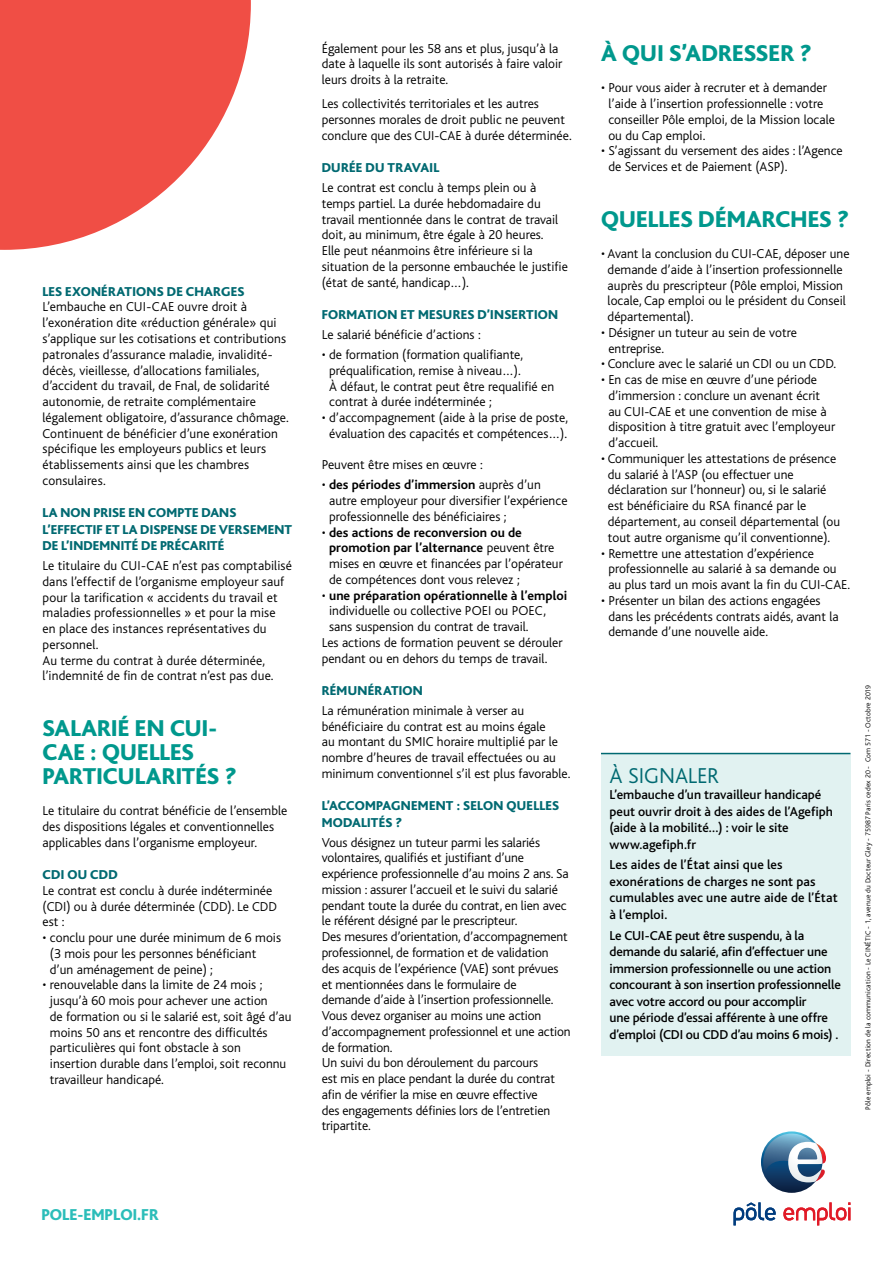
<style>
.page{position:relative;width:893px;height:1263px;background:#fff}
.page>*{position:absolute;margin:0;border:0;box-sizing:border-box;transform-origin:0 0}
.t1{font:800 24px/24px "Bliss";color:#00988d}
.t2{font:300 22.5px "Bliss";letter-spacing:-.005em;color:#006971}
.t3{font:800 16.5px "Bliss";color:#2bbdb9}
.t4{font:300 13.5px/15.8px "Bliss";color:#000}
.t5{font:500 13.5px/16.5px "Bliss";letter-spacing:-.005em;color:#000}
.t6{font:800 13.5px/16.5px "Bliss";letter-spacing:.01em;color:#006971}
.t7{font:700 13.5px "Bliss";color:#000}
.t8{font:300 7.5px "Bliss";letter-spacing:.02em;color:#000}
.s1{font-weight:700}
.s2{font-weight:300}
</style>
<div class="page">
<svg style="left:0;top:0;width:251px;height:250px;fill:#f04e45"></svg>
<svg style="left:761px;top:1131px;width:61px;height:62px"></svg>
<svg style="left:763px;top:1133px;width:63px;height:49px"></svg>
<svg style="left:733px;top:1202px;width:43px;height:23px"></svg>
<svg style="left:783px;top:1202px;width:67px;height:23px"></svg>
<div style="left:601px;top:753px;width:249px;height:302px;background:#e1f2f1"></div>
<hr style="left:601px;top:753px;width:249px;height:1px;background:#006971">
<p class="t6" style="left:43px;top:283px;width:203px">LES EXONÉRATIONS DE CHARGES</p>
<p class="t4" style="left:43px;top:299px;width:248px">L’embauche en CUI-CAE ouvre droit à l’exonération dite «réduction générale» qui s’applique sur les cotisations et contributions patronales d’assurance maladie, invalidité&shy;décès, vieillesse, d’allocations familiales, d’accident du travail, de Fnal, de solidarité autonomie, de retraite complémentaire légalement obligatoire, d’assurance chômage.<br>Continuent de bénéficier d’une exonération spécifique les employeurs publics et leurs établissements ainsi que les chambres consulaires.</p>
<p class="t6" style="left:43px;top:505px;width:251px">LA NON PRISE EN COMPTE DANS<br>L’EFFECTIF ET LA DISPENSE DE VERSEMENT<br>DE L’INDEMNITÉ DE PRÉCARITÉ</p>
<p class="t4" style="left:43px;top:558px;width:251px">Le titulaire du CUI-CAE n’est pas comptabilisé dans l’effectif de l’organisme employeur sauf pour la tarification « accidents du travail et maladies professionnelles » et pour la mise en place des instances représentatives du personnel.<br>Au terme du contrat à durée déterminée, l’indemnité de fin de contrat n’est pas due.</p>
<h1 class="t1" style="left:43px;top:716px;width:196px">SALARIÉ EN CUI-<br>CAE : QUELLES<br>PARTICULARITÉS ?</h1>
<p class="t4" style="left:43px;top:803px;width:246px">Le titulaire du contrat bénéficie de l’ensemble des dispositions légales et conventionnelles applicables dans l’organisme employeur.</p>
<p class="t6" style="left:43px;top:867px;width:77px">CDI OU CDD</p>
<p class="t4" style="left:43px;top:883px;width:236px">Le contrat est conclu à durée indéterminée (CDI) ou à durée déterminée (CDD). Le CDD est :</p>
<p class="t4" style="left:50px;top:930px;width:233px;text-indent:-7px">• conclu pour une durée minimum de 6 mois (3 mois pour les personnes bénéficiant d’un aménagement de peine) ;</p>
<p class="t4" style="left:50px;top:977px;width:243px;text-indent:-7px">• renouvelable dans la limite de 24 mois ; jusqu’à 60 mois pour achever une action<br>de formation ou si le salarié est, soit âgé d’au moins 50 ans et rencontre des difficultés particulières qui font obstacle à son<br>insertion durable dans l’emploi, soit reconnu travailleur handicapé.</p>
<p class="t4" style="left:322px;top:41px;width:242px">Également pour les 58 ans et plus, jusqu’à la date à laquelle ils sont autorisés à faire valoir leurs droits à la retraite.</p>
<p class="t4" style="left:322px;top:96px;width:251px">Les collectivités territoriales et les autres personnes morales de droit public ne peuvent conclure que des CUI-CAE à durée déterminée.</p>
<p class="t6" style="left:322px;top:160px;width:119px">DURÉE DU TRAVAIL</p>
<p class="t4" style="left:322px;top:180px;width:248px">Le contrat est conclu à temps plein ou à temps partiel. La durée hebdomadaire du travail mentionnée dans le contrat de travail doit, au minimum, être égale à 20 heures.<br>Elle peut néanmoins être inférieure si la situation de la personne embauchée le justifie (état de santé, handicap…).</p>
<p class="t6" style="left:322px;top:307px;width:238px">FORMATION ET MESURES D’INSERTION</p>
<p class="t4" style="left:322px;top:327px;width:160px">Le salarié bénéficie d’actions :</p>
<p class="t4" style="left:329px;top:347px;width:227px;text-indent:-7px">• de formation (formation qualifiante, préqualification, remise à niveau…).<br>À défaut, le contrat peut être requalifié en contrat à durée indéterminée ;</p>
<p class="t4" style="left:322px;top:410px;width:248px;text-align:center">• d’accompagnement (aide à la prise de poste, évaluation des capacités et compétences…).</p>
<p class="t4" style="left:322px;top:457px;width:162px">Peuvent être mises en œuvre :</p>
<p class="t4" style="left:329px;top:477px;width:240px;text-indent:-7px">• <span class="s1">des périodes d’immersion</span> auprès d’un autre employeur pour diversifier l’expérience professionnelle des bénéficiaires ;</p>
<p class="t4" style="left:329px;top:524px;width:235px;text-indent:-7px">• <span class="s1">des actions de reconversion ou de promotion par l’alternance</span> peuvent être mises en œuvre et financées par l’opérateur de compétences dont vous relevez ;</p>
<p class="t7" style="left:322px;top:588px;width:247px"><span class="s2">•</span> une préparation opérationnelle à l’emploi</p>
<p class="t4" style="left:329px;top:603px;width:218px">individuelle ou collective POEI ou POEC,</p>
<p class="t4" style="left:329px;top:619px;width:201px">sans suspension du contrat de travail.</p>
<p class="t4" style="left:322px;top:635px;width:242px">Les actions de formation peuvent se dérouler</p>
<p class="t4" style="left:322px;top:651px;width:227px">pendant ou en dehors du temps de travail.</p>
<p class="t6" style="left:322px;top:682px;width:103px">RÉMUNÉRATION</p>
<p class="t4" style="left:322px;top:703px;width:250px">La rémunération minimale à verser au bénéficiaire du contrat est au moins égale<br>au montant du SMIC horaire multiplié par le nombre d’heures de travail effectuées ou au minimum conventionnel s’il est plus favorable.</p>
<p class="t6" style="left:322px;top:798px;width:239px">L’ACCOMPAGNEMENT : SELON QUELLES<br>MODALITÉS ?</p>
<p class="t4" style="left:322px;top:835px;width:250px">Vous désignez un tuteur parmi les salariés volontaires, qualifiés et justifiant d’une expérience professionnelle d’au moins 2 ans. Sa mission : assurer l’accueil et le suivi du salarié pendant toute la durée du contrat, en lien avec le référent désigné par le prescripteur.<br>Des mesures d’orientation, d’accompagnement professionnel, de formation et de validation<br>des acquis de l’expérience (VAE) sont prévues et mentionnées dans le formulaire de<br>demande d’aide à l’insertion professionnelle.<br>Vous devez organiser au moins une action d’accompagnement professionnel et une action de formation.<br>Un suivi du bon déroulement du parcours<br>est mis en place pendant la durée du contrat afin de vérifier la mise en œuvre effective<br>des engagements définies lors de l’entretien tripartite.</p>
<h1 class="t1" style="left:601px;top:42px;width:212px">À QUI S’ADRESSER ?</h1>
<p class="t4" style="left:608px;top:80px;width:228px;text-indent:-7px">• Pour vous aider à recruter et à demander l’aide à l’insertion professionnelle : votre conseiller Pôle emploi, de la Mission locale ou du Cap emploi.</p>
<p class="t4" style="left:608px;top:143px;width:236px;text-indent:-7px">• S’agissant du versement des aides : l’Agence de Services et de Paiement (ASP).</p>
<h1 class="t1" style="left:601px;top:207px;width:249px">QUELLES DÉMARCHES ?</h1>
<p class="t4" style="left:608px;top:246px;width:243px;text-indent:-7px">• Avant la conclusion du CUI-CAE, déposer une demande d’aide à l’insertion professionnelle auprès du prescripteur (Pôle emploi, Mission locale, Cap emploi ou le président du Conseil départemental).</p>
<p class="t4" style="left:608px;top:325px;width:190px;text-indent:-7px">• Désigner un tuteur au sein de votre entreprise.</p>
<p class="t4" style="left:601px;top:356px;width:237px">• Conclure avec le salarié un CDI ou un CDD.</p>
<p class="t4" style="left:608px;top:372px;width:228px;text-indent:-7px">• En cas de mise en œuvre d’une période d’immersion : conclure un avenant écrit au CUI-CAE et une convention de mise à disposition à titre gratuit avec l’employeur d’accueil.</p>
<p class="t4" style="left:608px;top:451px;width:234px;text-indent:-7px">• Communiquer les attestations de présence du salarié à l’ASP (ou effectuer une déclaration sur l’honneur) ou, si le salarié est bénéficiaire du RSA financé par le département, au conseil départemental (ou tout autre organisme qu’il conventionne).</p>
<p class="t4" style="left:608px;top:545px;width:243px;text-indent:-7px">• Remettre une attestation d’expérience professionnelle au salarié à sa demande ou au plus tard un mois avant la fin du CUI-CAE.</p>
<p class="t4" style="left:608px;top:593px;width:232px;text-indent:-7px">• Présenter un bilan des actions engagées dans les précédents contrats aidés, avant la demande d’une nouvelle aide.</p>
<h2 class="t2" style="left:609px;top:763px;width:111px">À SIGNALER</h2>
<p class="t5" style="left:609px;top:787px;width:225px">L’embauche d’un travailleur handicapé peut ouvrir droit à des aides de l’Agefiph (aide à la mobilité…) : voir le site www.agefiph.fr</p>
<p class="t5" style="left:609px;top:857px;width:230px">Les aides de l’État ainsi que les exonérations de charges ne sont pas cumulables avec une autre aide de l’État à l’emploi.</p>
<p class="t5" style="left:609px;top:927px;width:233px">Le CUI-CAE peut être suspendu, à la demande du salarié, afin d’effectuer une immersion professionnelle ou une action concourant à son insertion professionnelle avec votre accord ou pour accomplir<br>une période d’essai afférente à une offre d’emploi (CDI ou CDD d’au moins 6 mois) .</p>
<p class="t8" style="left:864px;top:1110px;width:426px;rotate:-90deg">Pôle emploi - Direction de la communication - Le CINÉTIC - 1, avenue du Docteur Gley - 75987 Paris cedex 20 - Com 571 - Octobre 2019</p>
<p class="t3" style="left:41px;top:1206px;width:119px">POLE-EMPLOI.FR</p>
</div>
